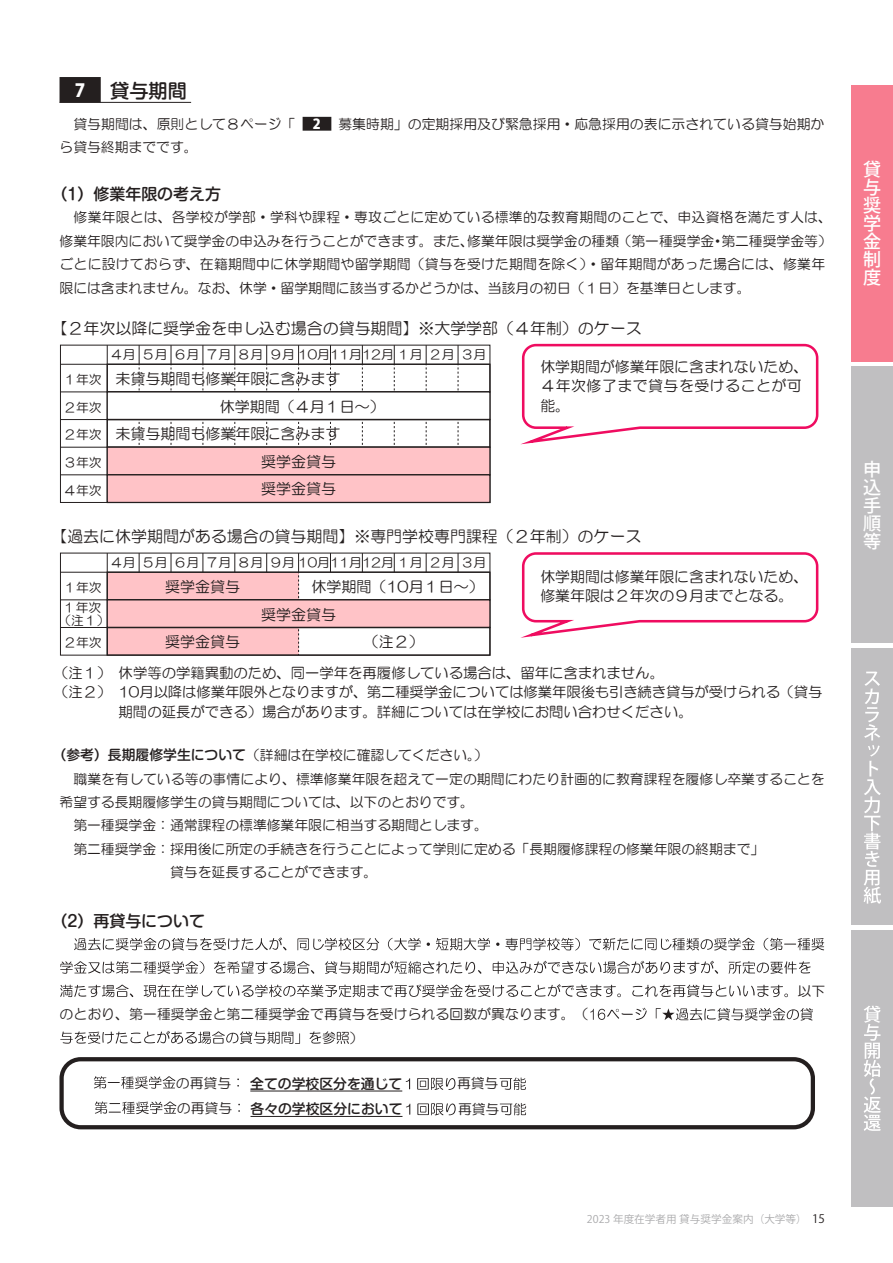
<style>
.page{position:relative;width:893px;height:1263px;background:#fff}
.page>*{position:absolute;margin:0;border:0;box-sizing:border-box;transform-origin:0 0}
.t1{font:500 19.2px "Shin M Go Pr 6";color:#241f1f}
.t2{font:500 18px "Koz Go Pro";color:#fff}
.t3{font:800 18px "Koz Go Pro";color:#fff}
.t4{font:15.9px "HG Maru Gothic MPRO";color:#241f1f}
.t5{font:500 15.9px "Shin M Go Pr 6";color:#241f1f}
.t6{font:15px "HG Maru Gothic MPRO";color:#241f1f}
.t7{font:14.85px/19.5px "HG Maru Gothic MPRO";letter-spacing:.02em;color:#241f1f}
.t8{font:14.85px/19.5px "HG Maru Gothic MPRO";color:#241f1f}
.t9{font:14.4px "HG Maru Gothic MPRO";color:#241f1f}
.t10{font:13.8px/23.4px "HG Maru Gothic MPRO";color:#241f1f}
.t11{font:13.8px/23.4px "HG Maru Gothic MPRO";letter-spacing:.02em;color:#241f1f}
.t12{font:500 13.8px "Shin M Go Pr 6";color:#241f1f}
.t13{font:800 13.8px "Koz Go Pro";color:#fff}
.t14{font:12.75px/27.6px "HG Maru Gothic MPRO";color:#241f1f;text-align:justify}
.t15{font:10.65px "Koz Go Pro";color:#aaaaac}
.s1{font-family:"Shin M Go Pr 6";font-weight:500}
.s2{font-size:11.7px;color:#241f1f}
</style>
<div class="page">
<hr style="left:60px;top:102px;width:131px;height:1px;background:#241f1f">
<div style="left:60px;top:77px;width:41px;height:26px;background:#241f1f"></div>
<div style="left:303px;top:117px;width:28px;height:14px;background:#241f1f"></div>
<div style="left:107px;top:572px;width:192px;height:28px;background:#ffc3c7"></div>
<div style="left:107px;top:627px;width:192px;height:28px;background:#ffc3c7"></div>
<hr style="left:60px;top:475px;width:430px;height:1px;background:#241f1f">
<hr style="left:60px;top:447px;width:430px;height:1px;background:#241f1f">
<hr style="left:60px;top:419px;width:430px;height:1px;background:#241f1f">
<hr style="left:60px;top:392px;width:430px;height:1px;background:#241f1f">
<hr style="left:60px;top:364px;width:430px;height:1px;background:#241f1f">
<hr style="left:107px;top:345px;width:1px;height:157px;background:#241f1f">
<div style="left:107px;top:391px;width:384px;height:29px;border:1px solid #241f1f"></div>
<div style="left:107px;top:419px;width:384px;height:29px;border:1px solid #241f1f"></div>
<div style="left:107px;top:447px;width:383px;height:28px;background:#ffc3c7"></div>
<div style="left:107px;top:446px;width:384px;height:29px;border:1px solid #241f1f"></div>
<div style="left:107px;top:475px;width:383px;height:27px;background:#ffc3c7"></div>
<div style="left:107px;top:474px;width:384px;height:29px;border:1px solid #241f1f"></div>
<svg style="left:458px;top:345px;width:1px;height:157px"></svg>
<svg style="left:426px;top:345px;width:1px;height:157px"></svg>
<svg style="left:394px;top:345px;width:1px;height:157px"></svg>
<svg style="left:362px;top:345px;width:1px;height:157px"></svg>
<svg style="left:330px;top:345px;width:1px;height:157px"></svg>
<svg style="left:298px;top:345px;width:1px;height:157px"></svg>
<svg style="left:266px;top:345px;width:1px;height:157px"></svg>
<svg style="left:235px;top:345px;width:1px;height:157px"></svg>
<svg style="left:203px;top:345px;width:1px;height:157px"></svg>
<svg style="left:171px;top:345px;width:1px;height:157px"></svg>
<svg style="left:139px;top:345px;width:1px;height:157px"></svg>
<hr style="left:60px;top:627px;width:430px;height:1px;background:#241f1f">
<hr style="left:60px;top:600px;width:430px;height:1px;background:#241f1f">
<hr style="left:60px;top:572px;width:430px;height:1px;background:#241f1f">
<hr style="left:107px;top:553px;width:1px;height:102px;background:#241f1f">
<div style="left:107px;top:600px;width:383px;height:27px;background:#ffc3c7"></div>
<div style="left:107px;top:599px;width:384px;height:29px;border:1px solid #241f1f"></div>
<div style="left:107px;top:627px;width:384px;height:29px;border:1px solid #241f1f"></div>
<svg style="left:458px;top:553px;width:1px;height:19px"></svg>
<svg style="left:426px;top:553px;width:1px;height:19px"></svg>
<svg style="left:394px;top:553px;width:1px;height:19px"></svg>
<svg style="left:362px;top:553px;width:1px;height:19px"></svg>
<svg style="left:330px;top:553px;width:1px;height:19px"></svg>
<svg style="left:298px;top:553px;width:1px;height:102px"></svg>
<svg style="left:266px;top:553px;width:1px;height:19px"></svg>
<svg style="left:235px;top:553px;width:1px;height:19px"></svg>
<svg style="left:203px;top:553px;width:1px;height:19px"></svg>
<svg style="left:171px;top:553px;width:1px;height:19px"></svg>
<svg style="left:139px;top:553px;width:1px;height:19px"></svg>
<svg style="left:520px;top:343px;width:299px;height:102px"></svg>
<svg style="left:520px;top:552px;width:299px;height:86px"></svg>
<div style="left:851px;top:85px;width:42px;height:276px;background:#f77c8f"></div>
<div style="left:851px;top:367px;width:42px;height:276px;background:#c0bfc1"></div>
<div style="left:851px;top:648px;width:42px;height:277px;background:#c0bfc1"></div>
<svg style="left:864px;top:671px;width:17px;height:233px"></svg>
<div style="left:851px;top:930px;width:42px;height:276px;background:#c0bfc1"></div>
<svg style="left:864px;top:1006px;width:17px;height:125px"></svg>
<svg style="left:74px;top:937px;width:305px;height:13px"></svg>
<svg style="left:388px;top:938px;width:436px;height:12px"></svg>
<svg style="left:60px;top:961px;width:751px;height:13px"></svg>
<svg style="left:60px;top:984px;width:561px;height:13px"></svg>
<svg style="left:632px;top:985px;width:156px;height:12px"></svg>
<svg style="left:590px;top:1008px;width:223px;height:13px"></svg>
<svg style="left:60px;top:1031px;width:289px;height:13px"></svg>
<svg style="left:94px;top:1076px;width:81px;height:13px"></svg>
<svg style="left:406px;top:1078px;width:49px;height:12px"></svg>
<svg style="left:500px;top:1077px;width:26px;height:13px"></svg>
<svg style="left:95px;top:1101px;width:81px;height:13px"></svg>
<svg style="left:406px;top:1103px;width:50px;height:12px"></svg>
<svg style="left:500px;top:1103px;width:26px;height:12px"></svg>
<div style="left:59px;top:1057px;width:756px;height:72px;border:4px solid #241f1f;border-radius:19px"></div>
<hr style="left:250px;top:1091px;width:152px;height:1px;background:#241f1f">
<hr style="left:251px;top:1116px;width:151px;height:1px;background:#241f1f">
<h2 class="t3" style="left:75px;top:79px;width:12px">7</h2>
<h1 class="t1" style="left:110px;top:75px;width:78px">貸与期間</h1>
<p class="t10" style="left:60px;top:112px;width:237px">　貸与期間は、原則として８ページ「</p>
<p class="t13" style="left:313px;top:115px;width:10px">2</p>
<p class="t10" style="left:338px;top:112px;width:487px">募集時期」の定期採用及び緊急採用・応急採用の表に示されている貸与始期か</p>
<p class="t10" style="left:60px;top:136px;width:140px">ら貸与終期までです。</p>
<p class="t5" style="left:52px;top:181px;width:171px">（1）修業年限の考え方</p>
<p class="t11" style="left:60px;top:206px;width:774px">　修業年限とは、各学校が学部・学科や課程・専攻ごとに定めている標準的な教育期間のことで、申込資格を満たす人は、修業年限内において奨学金の申込みを行うことができます。また、修業年限は奨学金の種類（第一種奨学金・第二種奨学金等）ごとに設けておらず、在籍期間中に休学期間や留学期間（貸与を受けた期間を除く）・留年期間があった場合には、修業年限には含まれません。なお、休学・留学期間に該当するかどうかは、当該月の初日（１日）を基準日とします。</p>
<p class="t4" style="left:52px;top:320px;width:591px">【２年次以降に奨学金を申し込む場合の貸与期間】※大学学部（４年制）のケース</p>
<p class="t14" style="left:63px;top:366px;width:40px">１年次</p>
<p class="t14" style="left:63px;top:393px;width:40px">２年次２年次３年次４年次</p>
<p class="t14" style="left:110px;top:341px;width:378px">４月５月６月７月８月９月 10月11月12月１月２月３月</p>
<p class="t6" style="left:115px;top:371px;width:226px">未貸与期間も修業年限に含みます</p>
<p class="t6" style="left:220px;top:399px;width:166px">休学期間（４月１日～）</p>
<p class="t6" style="left:115px;top:426px;width:226px">未貸与期間も修業年限に含みます</p>
<p class="t6" style="left:261px;top:454px;width:76px">奨学金貸与</p>
<p class="t6" style="left:261px;top:481px;width:76px">奨学金貸与</p>
<p class="t7" style="left:540px;top:357px;width:269px">休学期間が修業年限に含まれないため、<br>４年次修了まで貸与を受けることが可能。</p>
<p class="t4" style="left:51px;top:529px;width:591px">【過去に休学期間がある場合の貸与期間】※専門学校専門課程（２年制）のケース</p>
<p class="t14" style="left:110px;top:549px;width:378px">４月５月６月７月８月９月 10月11月12月１月２月３月</p>
<p class="t6" style="left:261px;top:607px;width:76px">奨学金貸与</p>
<p class="t8" style="left:540px;top:567px;width:269px">休学期間は修業年限に含まれないため、修業年限は２年次の９月までとなる。</p>
<p class="t6" style="left:311px;top:579px;width:174px">休学期間（10月１日～）</p>
<p class="t6" style="left:165px;top:579px;width:76px">奨学金貸与</p>
<p class="t14" style="left:63px;top:574px;width:40px">１年次</p>
<p class="t14" style="left:58px;top:600px;width:53px;line-height:13.2px;text-align:center">１年次（注１）</p>
<p class="t14" style="left:63px;top:629px;width:40px">２年次</p>
<p class="t9" style="left:54px;top:665px;width:611px">（注１）　休学等の学籍異動のため、同一学年を再履修している場合は、留年に含まれません。</p>
<p class="t9" style="left:54px;top:685px;width:770px">（注２） 10月以降は修業年限外となりますが、第二種奨学金については修業年限後も引き続き貸与が受けられる（貸与</p>
<p class="t9" style="left:61px;top:704px;width:633px">　　　　期間の延長ができる）場合があります。詳細については在学校にお問い合わせください。</p>
<p class="t6" style="left:364px;top:634px;width:61px">（注２）</p>
<p class="t6" style="left:165px;top:635px;width:76px">奨学金貸与</p>
<p class="t10" style="left:53px;top:744px;width:437px"><span class="s1">（参考）長期履修学生について</span>（詳細は在学校に確認してください。）</p>
<p class="t10" style="left:60px;top:767px;width:767px">　職業を有している等の事情により、標準修業年限を超えて一定の期間にわたり計画的に教育課程を履修し卒業することを</p>
<p class="t10" style="left:60px;top:790px;width:416px">希望する長期履修学生の貸与期間については、以下のとおりです。</p>
<p class="t10" style="left:60px;top:814px;width:430px">　第一種奨学金：通常課程の標準修業年限に相当する期間とします。</p>
<p class="t10" style="left:73px;top:837px;width:692px">第二種奨学金：採用後に所定の手続きを行うことによって学則に定める「長期履修課程の修業年限の終期まで」</p>
<p class="t10" style="left:170px;top:860px;width:209px">貸与を延長することができます。</p>
<p class="t5" style="left:52px;top:908px;width:155px">（2）再貸与について</p>
<p class="t10" style="left:350px;top:1002px;width:240px;text-indent:-290px">のとおり、第一種奨学金と第二種奨学金で再貸与を受けられる回数が異なります。（）</p>
<p class="t10" style="left:176px;top:1071px;width:57px">の再貸与</p>
<p class="t12" style="left:250px;top:1072px;width:153px">全ての学校区分を通じて</p>
<p class="t10" style="left:177px;top:1096px;width:57px">の再貸与</p>
<p class="t10" style="left:457px;top:1072px;width:43px">再貸与</p>
<p class="t12" style="left:251px;top:1098px;width:153px">各々の学校区分において</p>
<p class="t10" style="left:458px;top:1097px;width:43px">再貸与</p>
<p class="t10" style="left:798px;top:979px;width:29px">以下</p>
<h2 class="t2" style="left:863px;top:158px;width:20px">貸</h2>
<h2 class="t2" style="left:863px;top:176px;width:20px">与</h2>
<h2 class="t2" style="left:863px;top:194px;width:20px">奨</h2>
<h2 class="t2" style="left:863px;top:212px;width:20px">学</h2>
<h2 class="t2" style="left:863px;top:230px;width:20px">金</h2>
<h2 class="t2" style="left:863px;top:248px;width:20px">制</h2>
<h2 class="t2" style="left:863px;top:266px;width:20px">度</h2>
<h2 class="t2" style="left:863px;top:458px;width:20px">申</h2>
<h2 class="t2" style="left:863px;top:476px;width:20px">込</h2>
<h2 class="t2" style="left:863px;top:494px;width:20px">手</h2>
<h2 class="t2" style="left:863px;top:512px;width:20px">順</h2>
<h2 class="t2" style="left:863px;top:530px;width:20px">等</h2>
<p class="t15" style="left:587px;top:1212px;width:239px">2023 年度在学者用 貸与奨学金案内（大学等） <span class="s2">15</span></p>
</div>
